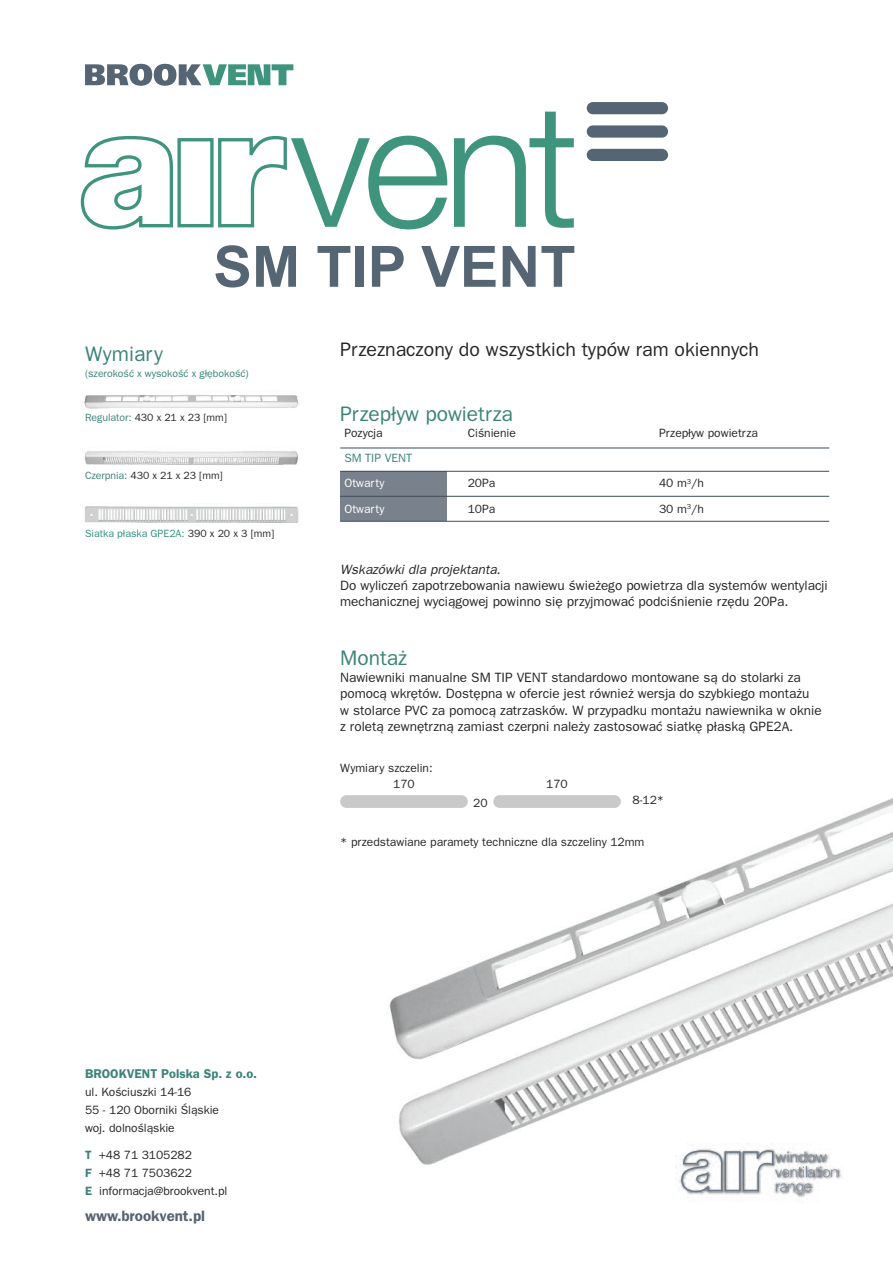
<style>
.page{position:relative;width:893px;height:1263px;background:#fff}
.page>*{position:absolute;margin:0;border:0;box-sizing:border-box;transform-origin:0 0}
.t1{font:700 57px "Arial";color:#566573}
.t2{font:21px "Frankfurt Gothic";color:#3b8378}
.t3{font:19.5px "Frankfurt Gothic";color:#272627}
.t4{font:700 15px "Frankfurt Gothic";color:#56626f}
.t5{font:13.5px/16.5px "Frankfurt Gothic";color:#272627}
.t6{font:italic 13.5px "Frankfurt Gothic";color:#272627}
.t7{font:700 12.75px "Frankfurt Gothic";color:#3b8378}
.t8{font:12px/18px "Frankfurt Gothic";color:#272627}
.t9{font:12px "Frankfurt Gothic";color:#fff}
.t10{font:12px "Frankfurt Gothic";color:#3b8378}
.t11{font:10.5px "Frankfurt Gothic";letter-spacing:-.005em;color:#272627}
.t12{font:10.5px "Frankfurt Gothic";letter-spacing:-.005em;color:#3b8378}
.t13{font:10.5px "Frankfurt Gothic";color:#31917a}
.s1{color:#3b8378}
.s2{color:#272627}
.s3{font-weight:700;color:#3b8378}
</style>
<div class="page">
<svg style="left:454px;top:112px;width:120px;height:116px"></svg>
<svg style="left:81px;top:135px;width:92px;height:95px"></svg>
<div style="left:177px;top:138px;width:37px;height:89px;border:3px solid #3f947e"></div>
<svg style="left:218px;top:135px;width:230px;height:94px"></svg>
<div style="left:587px;top:102px;width:81px;height:12px;background:#566573;border-radius:6px"></div>
<div style="left:587px;top:125px;width:81px;height:13px;background:#566573;border-radius:6px"></div>
<div style="left:587px;top:149px;width:81px;height:12px;background:#566573;border-radius:6px"></div>
<svg style="left:85px;top:64px;width:208px;height:22px"></svg>
<div style="left:340px;top:471px;width:106px;height:50px;background:#78818c"></div>
<hr style="left:340px;top:448px;width:489px;height:1px;background:#404b59">
<hr style="left:340px;top:471px;width:489px;height:1px;background:#404b59">
<hr style="left:340px;top:496px;width:489px;height:1px;background:#404b59">
<hr style="left:340px;top:521px;width:489px;height:1px;background:#404b59">
<img style="left:398px;top:1096px;width:444px;height:102px">
<img style="left:340px;top:795px;width:553px;height:301px">
<img style="left:84px;top:451px;width:214px;height:14px">
<img style="left:84px;top:395px;width:215px;height:14px">
<img style="left:84px;top:506px;width:215px;height:17px">
<h1 class="t1" style="left:213px;top:229px;width:364px">SM TIP VENT</h1>
<h2 class="t2" style="left:85px;top:342px;width:79px">Wymiary</h2>
<p class="t12" style="left:85px;top:368px;width:165px">(szerokość x wysokość x głębokość)</p>
<p class="t11" style="left:85px;top:412px;width:143px"><span class="s1">Regulator:</span> 430 x 21 x 23 [mm]</p>
<p class="t11" style="left:85px;top:470px;width:139px"><span class="s1">Czerpnia:</span> 430 x 21 x 23 [mm]</p>
<p class="t13" style="left:85px;top:528px;width:191px">Siatka płaska GPE2A: <span class="s2">390 x 20 x 3 [mm]</span></p>
<h3 class="t3" style="left:340px;top:338px;width:420px">Przeznaczony do wszystkich typów ram okiennych</h3>
<h2 class="t2" style="left:340px;top:402px;width:174px">Przepływ powietrza</h2>
<p class="t8" style="left:344px;top:424px;width:40px">Pozycja</p>
<p class="t8" style="left:468px;top:424px;width:50px">Ciśnienie</p>
<p class="t8" style="left:659px;top:424px;width:100px">Przepływ powietrza</p>
<p class="t10" style="left:344px;top:452px;width:69px">SM TIP VENT</p>
<p class="t9" style="left:344px;top:477px;width:41px">Otwarty</p>
<p class="t8" style="left:468px;top:474px;width:29px">20Pa</p>
<p class="t8" style="left:659px;top:474px;width:46px">40 m<sup>3</sup>/h</p>
<p class="t9" style="left:344px;top:502px;width:41px">Otwarty</p>
<p class="t8" style="left:468px;top:499px;width:29px">10Pa</p>
<p class="t8" style="left:659px;top:499px;width:46px">30 m<sup>3</sup>/h</p>
<p class="t6" style="left:340px;top:561px;width:162px">Wskazówki dla projektanta.</p>
<p class="t5" style="left:340px;top:577px;width:489px">Do wyliczeń zapotrzebowania nawiewu świeżego powietrza dla systemów wentylacji mechanicznej wyciągowej powinno się przyjmować podciśnienie rzędu 20Pa.</p>
<h2 class="t2" style="left:340px;top:646px;width:68px">Montaż</h2>
<p class="t5" style="left:340px;top:669px;width:483px">Nawiewniki manualne SM TIP VENT standardowo montowane są do stolarki za pomocą wkrętów. Dostępna w ofercie jest również wersja do szybkiego montażu w stolarce PVC za pomocą zatrzasków. W przypadku montażu nawiewnika w oknie z roletą zewnętrzną zamiast czerpni należy zastosować siatkę płaską GPE2A.</p>
<p class="t8" style="left:340px;top:759px;width:94px">Wymiary szczelin:</p>
<p class="t8" style="left:393px;top:775px;width:23px">170</p>
<p class="t8" style="left:546px;top:775px;width:23px">170</p>
<p class="t8" style="left:473px;top:794px;width:16px">20</p>
<p class="t8" style="left:633px;top:791px;width:33px">8-12*</p>
<p class="t8" style="left:340px;top:833px;width:306px">* przedstawiane paramety techniczne dla szczeliny 12mm</p>
<p class="t7" style="left:85px;top:1067px;width:174px">BROOKVENT Polska Sp. z o.o.</p>
<p class="t8" style="left:85px;top:1083px;width:135px">ul. Kościuszki 14-16<br>55 - 120 Oborniki śląskie woj. dolnośląskie</p>
<p class="t8" style="left:85px;top:1146px;width:144px"><span class="s3">T</span> +48 71 3105282<br><span class="s3">F</span> +48 71 7503622<br><span class="s3">E</span> informacja@brookvent.pl</p>
<p class="t4" style="left:85px;top:1208px;width:122px">www.brookvent.pl</p>
</div>
